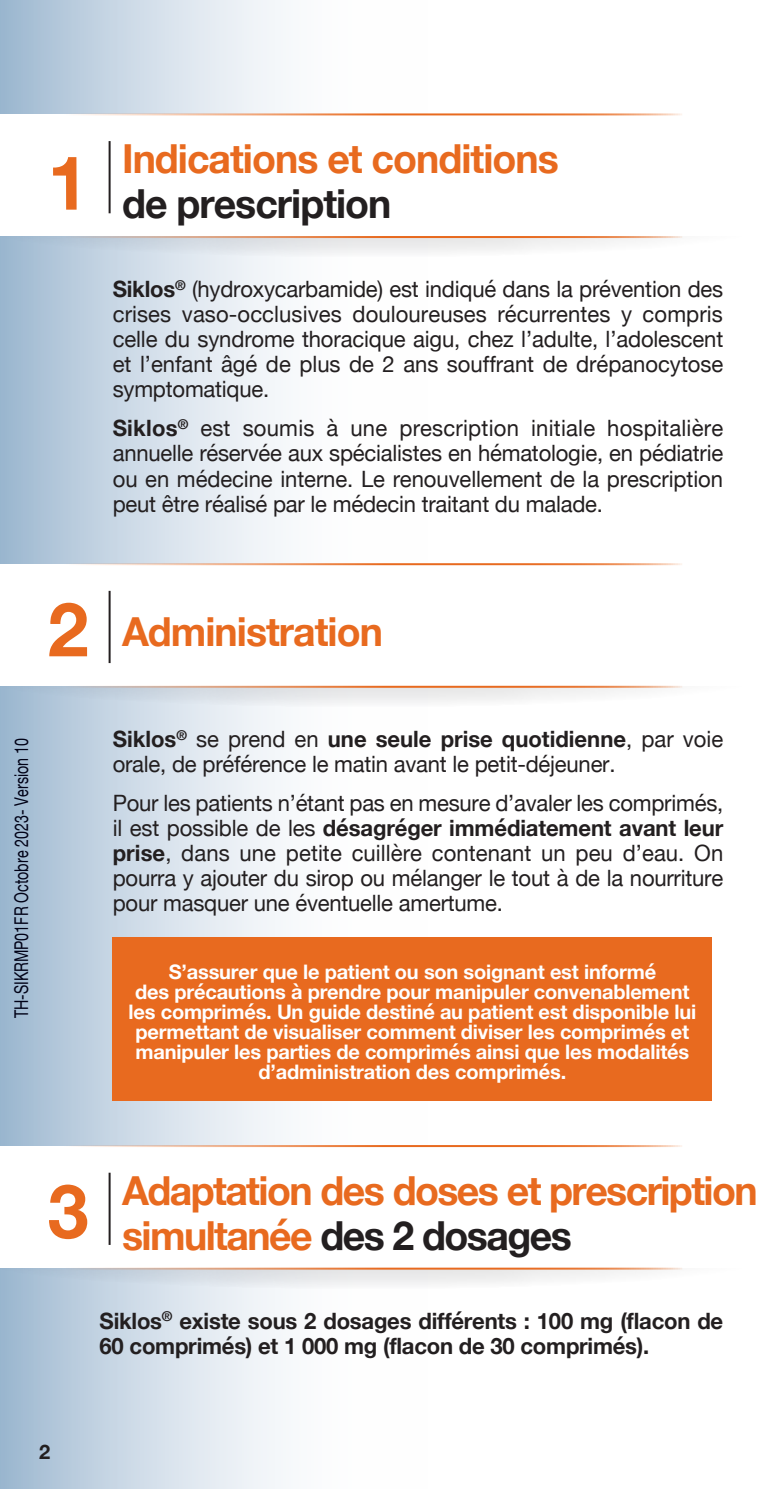
<style>
.page{position:relative;width:780px;height:1489px;background:#fff}
.page>*{position:absolute;margin:0;border:0;box-sizing:border-box;transform-origin:0 0}
.t1{font:700 75px "Helvetica Neue";color:#e86a1f}
.t2{font:700 40px/45px "Helvetica Neue";letter-spacing:-.025em;color:#e86a1f}
.t3{font:22.5px/25px "Helvetica Neue";letter-spacing:-.01em;color:#231f20;text-align:justify}
.t4{font:700 22.5px/25px "Helvetica Neue";letter-spacing:-.01em;color:#231f20}
.t5{font:700 20px/20px "Helvetica Neue";letter-spacing:-.01em;color:#fff;text-align:center}
.t6{font:700 20px "Helvetica Neue";color:#231f20}
.t7{font:19px "Helvetica Neue";color:#000116;scale:.75 1}
.s1{color:#231f20}
.s2{font-weight:700}
</style>
<div class="page">
<svg style="left:0;top:0;width:281px;height:1488px;background:#cbd9e6"></svg>
<div style="left:113px;top:937px;width:599px;height:164px;background:#e86a1f"></div>
<svg style="left:0;top:236px;width:683px;height:22px"></svg>
<div style="left:0;top:115px;width:780px;height:121px;background:#fff"></div>
<hr style="left:58px;top:113px;width:624px;height:2px;background:#e86a1f">
<hr style="left:109px;top:141px;width:2px;height:72px;background:#231f20">
<hr style="left:58px;top:236px;width:624px;height:2px;background:#e86a1f">
<svg style="left:0;top:685px;width:683px;height:22px"></svg>
<div style="left:0;top:564px;width:780px;height:121px;background:#fff"></div>
<hr style="left:58px;top:563px;width:624px;height:2px;background:#e86a1f">
<hr style="left:109px;top:591px;width:2px;height:72px;background:#231f20">
<hr style="left:58px;top:685px;width:624px;height:2px;background:#e86a1f">
<svg style="left:0;top:1267px;width:683px;height:22px"></svg>
<div style="left:0;top:1146px;width:780px;height:121px;background:#fff"></div>
<hr style="left:58px;top:1144px;width:624px;height:2px;background:#e86a1f">
<hr style="left:109px;top:1172px;width:2px;height:72px;background:#231f20">
<hr style="left:58px;top:1267px;width:624px;height:2px;background:#e86a1f">
<p class="t1" style="left:48px;top:124px;width:43px">1</p>
<p class="t2" style="left:122px;top:137px;width:438px">Indications et conditions <span class="s1">de prescription</span></p>
<p class="t3" style="left:113px;top:278px;width:612px"><span class="s2">Siklos</span><sup>®</sup> (hydroxycarbamide) est indiqué dans la prévention des crises vaso-occlusives douloureuses récurrentes y compris celle du syndrome thoracique aigu, chez l’adulte, l’adolescent et l’enfant âgé de plus de 2 ans souffrant de drépanocytose symptomatique.</p>
<p class="t3" style="left:113px;top:417px;width:612px"><span class="s2">Siklos</span><sup>®</sup> est soumis à une prescription initiale hospitalière annuelle réservée aux spécialistes en hématologie, en pédiatrie ou en médecine interne. Le renouvellement de la prescription peut être réalisé par le médecin traitant du malade.</p>
<p class="t1" style="left:48px;top:570px;width:43px">2</p>
<p class="t2" style="left:122px;top:609px;width:262px">Administration</p>
<p class="t7" style="left:8px;top:1018px;width:375px;rotate:-90deg">TH-SIKRMP01FR Octobre 2023- Version 10</p>
<p class="t3" style="left:113px;top:727px;width:612px"><span class="s2">Siklos</span><sup>®</sup> se prend en <span class="s2">une seule prise quotidienne</span>, par voie orale, de préférence le matin avant le petit-déjeuner.</p>
<p class="t3" style="left:113px;top:792px;width:612px">Pour les patients n’étant pas en mesure d’avaler les comprimés, il est possible de les <span class="s2">désagréger immédiatement avant leur prise</span>, dans une petite cuillère contenant un peu d’eau. On pourra y ajouter du sirop ou mélanger le tout à de la nourriture pour masquer une éventuelle amertume.</p>
<p class="t5" style="left:128px;top:962px;width:569px">S’assurer que le patient ou son soignant est informé<br>des précautions à prendre pour manipuler convenablement les comprimés. Un guide destiné au patient est disponible lui permettant de visualiser comment diviser les comprimés et manipuler les parties de comprimés ainsi que les modalités d’administration des comprimés.</p>
<p class="t1" style="left:48px;top:1152px;width:43px">3</p>
<p class="t2" style="left:122px;top:1169px;width:637px">Adaptation des doses et prescription simultanée <span class="s1">des 2 dosages</span></p>
<p class="t6" style="left:39px;top:1435px;width:13px">2</p>
<p class="t4" style="left:100px;top:1308px;width:625px">Siklos<sup>®</sup> existe sous 2 dosages différents : 100 mg (flacon de<br>60 comprimés) et 1 000 mg (flacon de 30 comprimés).</p>
</div>
